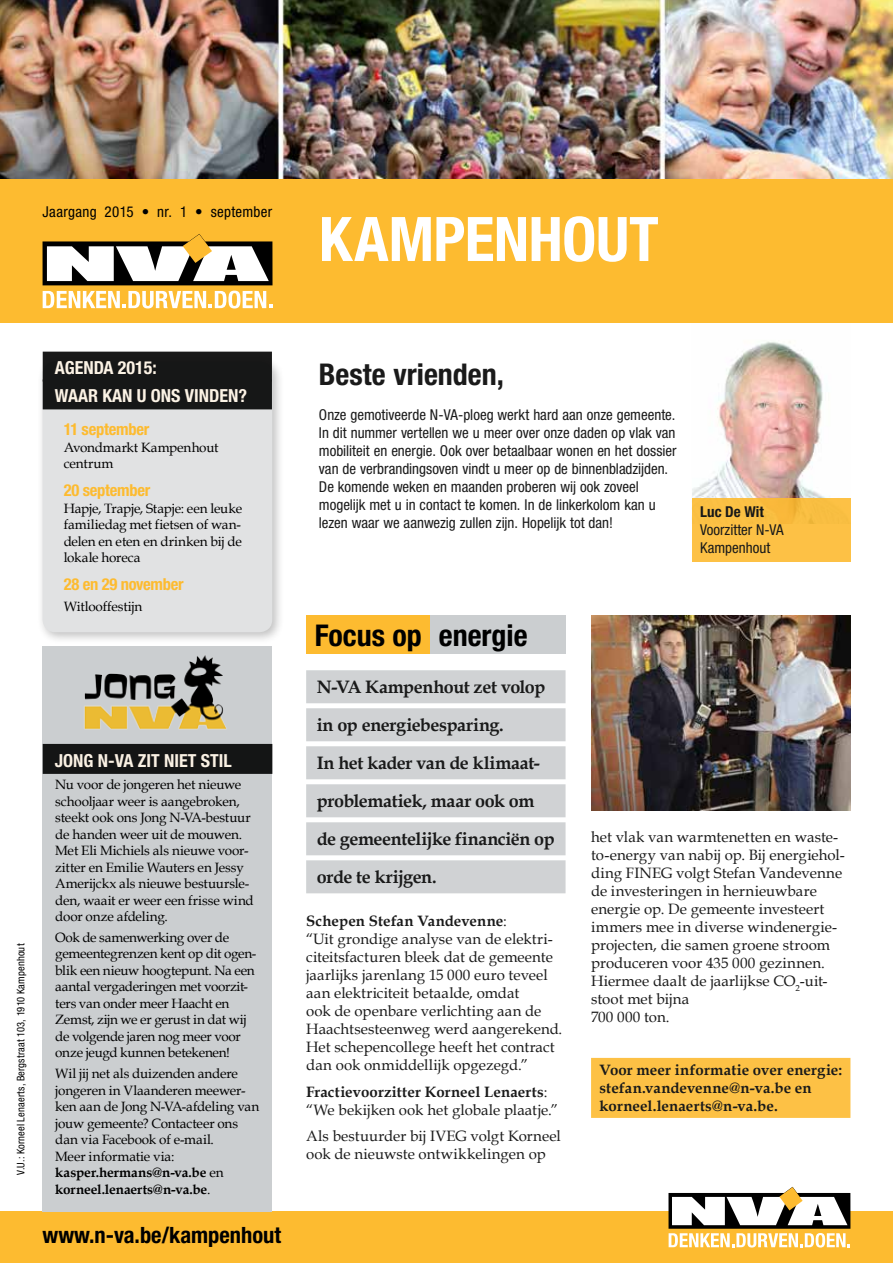
<style>
.page{position:relative;width:893px;height:1263px;background:#fff}
.page>*{position:absolute;margin:0;border:0;box-sizing:border-box;transform-origin:0 0}
.t1{font:700 condensed 61.5px "Helvetica Neue LT Std";letter-spacing:-.01em;color:#fff}
.t2{font:700 condensed 30px "Helvetica Neue LT Std";color:#000}
.t3{font:700 condensed 22.5px "Helvetica Neue LT Std";color:#000}
.t4{font:700 18px/38px "Book Antiqua";letter-spacing:-.02em;color:#000}
.t5{font:700 condensed 18px/27.9px "Helvetica Neue LT Std";color:#fff5e6}
.t6{font:700 condensed 16.5px "Helvetica Neue LT Std";letter-spacing:-.015em;color:#fdbb30}
.t7{font:15px/18px "Book Antiqua";letter-spacing:.005em;color:#000}
.t8{font:condensed 15px/18px "Helvetica Neue LT Std";color:#000}
.t9{font:700 15px/18px "Book Antiqua";letter-spacing:.005em;color:#000}
.t10{font:condensed 15px "Helvetica Neue LT Std";letter-spacing:.02em;color:#000}
.t11{font:700 condensed 15px "Helvetica Neue LT Std";color:#000}
.t12{font:13.5px/16.5px "Book Antiqua";letter-spacing:-.015em;color:#000}
.t13{font:condensed 10.5px "Helvetica Neue LT Std";letter-spacing:.015em;color:#000}
.s1{font-weight:700}
</style>
<div class="page">
<div style="left:0;top:1212px;width:893px;height:51px;background:#fdbb30"></div>
<div style="left:0;top:179px;width:893px;height:144px;background:#fdbb30"></div>
<svg style="left:43px;top:234px;width:229px;height:51px"></svg>
<svg style="left:43px;top:291px;width:229px;height:17px"></svg>
<svg style="left:668px;top:1187px;width:182px;height:60px"></svg>
<img style="left:0;top:0;width:893px;height:179px">
<div style="left:306px;top:670px;width:260px;height:33px;background:#cbced0"></div>
<div style="left:306px;top:708px;width:260px;height:33px;background:#cbced0"></div>
<div style="left:306px;top:746px;width:260px;height:33px;background:#cbced0"></div>
<div style="left:306px;top:784px;width:260px;height:33px;background:#cbced0"></div>
<div style="left:306px;top:822px;width:260px;height:33px;background:#cbced0"></div>
<div style="left:306px;top:860px;width:260px;height:33px;background:#cbced0"></div>
<div style="left:591px;top:1058px;width:259px;height:60px;background:#fdc145"></div>
<img style="left:692px;top:341px;width:134px;height:157px">
<img style="left:591px;top:616px;width:259px;height:194px">
<div style="left:37px;top:355px;width:247px;height:289px;background:#000;opacity:.25"></div>
<div style="left:43px;top:361px;width:229px;height:271px;background:#e1e2e3;border-radius:13px"></div>
<div style="left:43px;top:646px;width:229px;height:565px;background:#cbced0"></div>
<div style="left:43px;top:352px;width:229px;height:30px;background:#161717"></div>
<div style="left:43px;top:379px;width:229px;height:30px;background:#161717"></div>
<div style="left:43px;top:744px;width:229px;height:30px;background:#141515"></div>
<div style="left:692px;top:498px;width:158px;height:64px;background:#fdc145"></div>
<img style="left:84px;top:655px;width:143px;height:75px">
<div style="left:306px;top:616px;width:124px;height:38px;background:#fdbb30"></div>
<div style="left:430px;top:616px;width:136px;height:38px;background:#cbced0"></div>
<p class="t10" style="left:43px;top:203px;width:231px">Jaargang 2015 • nr. 1 • september</p>
<h1 class="t1" style="left:319px;top:202px;width:341px">KAMPENHOUT</h1>
<h3 class="t5" style="left:55px;top:354px;width:194px">AGENDA 2015:<br>WAAR KAN U ONS VINDEN?</h3>
<p class="t6" style="left:64px;top:419px;width:87px">11 september</p>
<p class="t12" style="left:64px;top:438px;width:156px">Avondmarkt Kampenhout centrum</p>
<p class="t6" style="left:64px;top:480px;width:88px">20 september</p>
<p class="t12" style="left:64px;top:499px;width:180px;text-align:justify">Hapje, Trapje, Stapje: een leuke familiedag met fietsen of wan&shy;delen en eten en drinken bij de lokale horeca</p>
<p class="t6" style="left:64px;top:574px;width:121px">28 en 29 november</p>
<p class="t12" style="left:64px;top:598px;width:80px">Witlooffestijn</p>
<p class="t13" style="left:15px;top:1175px;width:233px;rotate:-90deg">V.U.: Korneel Lenaerts, Bergstraat 103, 1910 Kampenhout</p>
<h3 class="t5" style="left:55px;top:746px;width:178px">JONG N-VA ZIT NIET STIL</h3>
<p class="t12" style="left:55px;top:776px;width:200px">Nu voor de jongeren het nieuwe schooljaar weer is aangebroken, steekt ook ons Jong N-VA-bestuur de handen weer uit de mouwen.<br>Met Eli Michiels als nieuwe voor&shy;zitter en Emilie Wauters en Jessy<br>Amerijckx als nieuwe bestuursle&shy;den, waait er weer een frisse wind door onze afdeling.</p>
<p class="t12" style="left:55px;top:929px;width:203px">Ook de samenwerking over de gemeentegrenzen kent op dit ogen&shy;blik een nieuw hoogtepunt. Na een aantal vergaderingen met voorzit&shy;ters van onder meer Haacht en<br>Zemst, zijn we er gerust in dat wij de volgende jaren nog meer voor onze jeugd kunnen betekenen!</p>
<p class="t12" style="left:55px;top:1065px;width:206px">Wil jij net als duizenden andere jongeren in Vlaanderen meewer&shy;ken aan de Jong N-VA-afdeling van jouw gemeente? Contacteer ons dan via Facebook of e-mail.<br>Meer informatie via: <span class="s1">kasper.hermans@n-va.be</span> en <span class="s1">korneel.lenaerts@n-va.be</span>.</p>
<h3 class="t3" style="left:43px;top:1221px;width:240px">www.n-va.be/kampenhout</h3>
<h2 class="t2" style="left:319px;top:356px;width:187px">Beste vrienden,</h2>
<p class="t8" style="left:319px;top:406px;width:359px">Onze gemotiveerde N-VA-ploeg werkt hard aan onze gemeente.<br>In dit nummer vertellen we u meer over onze daden op vlak van mobiliteit en energie. Ook over betaalbaar wonen en het dossier van de verbrandingsoven vindt u meer op de binnenbladzijden.<br>De komende weken en maanden proberen wij ook zoveel mogelijk met u in contact te komen. In de linkerkolom kan u lezen waar we aanwezig zullen zijn. Hopelijk tot dan!</p>
<p class="t11" style="left:700px;top:503px;width:65px">Luc De Wit</p>
<p class="t8" style="left:700px;top:521px;width:85px">Voorzitter N-VA<br>Kampenhout</p>
<h2 class="t2" style="left:315px;top:617px;width:214px">Focus op energie</h2>
<h3 class="t4" style="left:317px;top:667px;width:239px">N-VA Kampenhout zet volop in op energiebesparing.<br>In het kader van de klimaat&shy;problematiek, maar ook om de gemeentelijke financiën op orde te krijgen.</h3>
<p class="t7" style="left:306px;top:912px;width:258px"><span class="s1">Schepen Stefan Vandevenne</span>:<br>“Uit grondige analyse van de elektri&shy;citeitsfacturen bleek dat de gemeente jaarlijks jarenlang 15 000 euro teveel aan elektriciteit betaalde, omdat<br>ook de openbare verlichting aan de Haachtsesteenweg werd aangerekend.<br>Het schepencollege heeft het contract dan ook onmiddellijk opgezegd.”</p>
<p class="t7" style="left:306px;top:1082px;width:254px"><span class="s1">Fractievoorzitter Korneel Lenaerts</span>: “We bekijken ook het globale plaatje.”</p>
<p class="t7" style="left:306px;top:1127px;width:256px">Als bestuurder bij IVEG volgt Korneel ook de nieuwste ontwikkelingen op</p>
<p class="t7" style="left:591px;top:828px;width:255px">het vlak van warmtenetten en waste&shy;to-energy van nabij op. Bij energiehol&shy;ding FINEG volgt Stefan Vandevenne de investeringen in hernieuwbare energie op. De gemeente investeert immers mee in diverse windenergie&shy;projecten, die samen groene stroom produceren voor 435 000 gezinnen.<br>Hiermee daalt de jaarlijkse CO<sub>2</sub>-uit&shy;stoot met bijna<br>700 000 ton.</p>
<p class="t9" style="left:600px;top:1061px;width:244px">Voor meer informatie over energie: stefan.vandevenne@n-va.be en korneel.lenaerts@n-va.be.</p>
</div>
